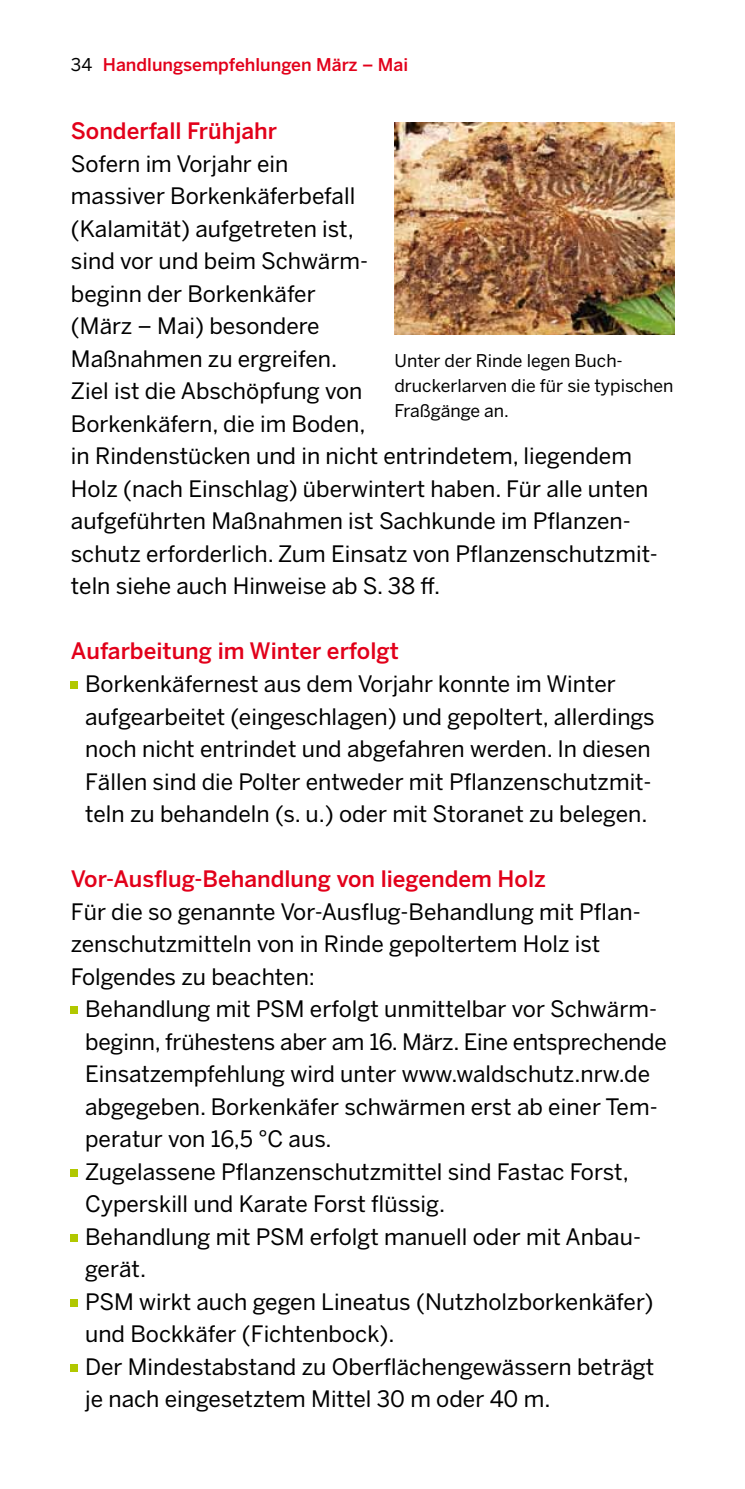
<style>
.page{position:relative;width:745px;height:1489px;background:#fff}
.page>*{position:absolute;margin:0;border:0;box-sizing:border-box;transform-origin:0 0}
.t1{font:22.5px/32.5px "Benton Sans";color:#000}
.t2{font:500 22.5px "Benton Sans";color:#e2001a}
.t3{font:17.5px/25px "Benton Sans";color:#000}
.t4{font:500 17.5px "Benton Sans";color:#e2001a}
</style>
<div class="page">
<div style="left:71px;top:681px;width:7px;height:7px;background:#b1c800"></div>
<div style="left:71px;top:1006px;width:7px;height:7px;background:#b1c800"></div>
<div style="left:71px;top:1168px;width:7px;height:7px;background:#b1c800"></div>
<div style="left:71px;top:1233px;width:7px;height:7px;background:#b1c800"></div>
<div style="left:71px;top:1298px;width:7px;height:7px;background:#b1c800"></div>
<div style="left:71px;top:1363px;width:7px;height:7px;background:#b1c800"></div>
<img style="left:394px;top:122px;width:279px;height:212px">
<p class="t3" style="left:71px;top:52px;width:23px">34</p>
<p class="t4" style="left:103px;top:54px;width:306px">Handlungsempfehlungen März – Mai</p>
<p class="t2" style="left:71px;top:118px;width:207px">Sonderfall Frühjahr</p>
<p class="t1" style="left:71px;top:147px;width:588px">Sofern im Vorjahr ein<br>massiver Borkenkäferbefall<br>(Kalamität) aufgetreten ist,<br>sind vor und beim Schwärm-<br>beginn der Borkenkäfer<br>(März – Mai) besondere<br>Maßnahmen zu ergreifen.<br>Ziel ist die Abschöpfung von<br>Borkenkäfern, die im Boden,<br>in Rindenstücken und in nicht entrindetem, liegendem Holz (nach Einschlag) überwintert haben. Für alle unten aufgeführten Maßnahmen ist Sachkunde im Pflanzen&shy;schutz erforderlich. Zum Einsatz von Pflanzenschutzmit&shy;teln siehe auch Hinweise ab S. 38 ff.</p>
<p class="t3" style="left:394px;top:348px;width:280px">Unter der Rinde legen Buch&shy;druckerlarven die für sie typischen<br>Fraßgänge an.</p>
<p class="t2" style="left:71px;top:637px;width:329px">Aufarbeitung im Winter erfolgt</p>
<p class="t1" style="left:85px;top:667px;width:570px">Borkenkäfernest aus dem Vorjahr konnte im Winter aufgearbeitet (eingeschlagen) und gepoltert, allerdings noch nicht entrindet und abgefahren werden. In diesen Fällen sind die Polter entweder mit Pflanzenschutzmit&shy;teln zu behandeln (s. u.) oder mit Storanet zu belegen.</p>
<p class="t2" style="left:71px;top:865px;width:476px">Vor-Ausflug-Behandlung von liegendem Holz</p>
<p class="t1" style="left:71px;top:894px;width:571px">Für die so genannte Vor-Ausflug-Behandlung mit Pflan&shy;zenschutzmitteln von in Rinde gepoltertem Holz ist<br>Folgendes zu beachten:</p>
<p class="t1" style="left:85px;top:992px;width:583px">Behandlung mit PSM erfolgt unmittelbar vor Schwärm&shy;beginn, frühestens aber am 16. März. Eine entsprechende Einsatzempfehlung wird unter www.waldschutz.nrw.de abgegeben. Borkenkäfer schwärmen erst ab einer Tem&shy;peratur von 16,5 °C aus.<br>Zugelassene Pflanzenschutzmittel sind Fastac Forst, Cyperskill und Karate Forst flüssig.<br>Behandlung mit PSM erfolgt manuell oder mit Anbau&shy;gerät.<br>PSM wirkt auch gegen Lineatus (Nutzholzborkenkäfer) und Bockkäfer (Fichtenbock).<br>Der Mindestabstand zu Oberflächengewässern beträgt je nach eingesetztem Mittel 30 m oder 40 m.</p>
</div>
